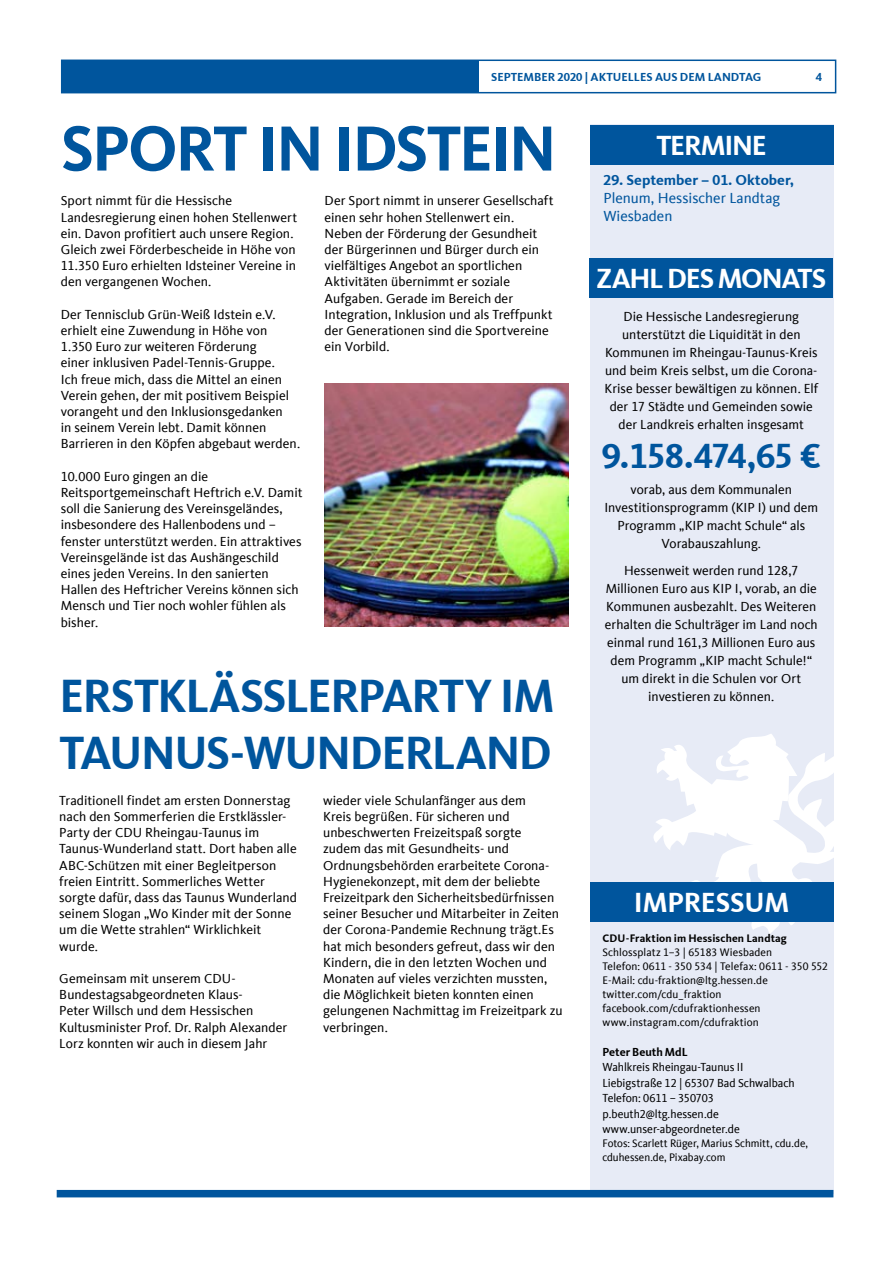
<style>
.page{position:relative;width:893px;height:1263px;background:#fff}
.page>*{position:absolute;margin:0;border:0;box-sizing:border-box;transform-origin:0 0}
.t1{font:700 66px "CDU Kievit Tab";letter-spacing:-.035em;color:#00559d}
.t2{font:700 48px/57.6px "CDU Kievit Tab";letter-spacing:-.03em;color:#00559d}
.t3{font:700 36px "CDU Kievit Tab";letter-spacing:-.015em;color:#00559d}
.t4{font:700 28.5px "CDU Kievit Tab";letter-spacing:-.04em;color:#fff}
.t5{font:700 28.5px "CDU Kievit Tab";letter-spacing:-.01em;color:#fff}
.t6{font:15px/18px "CDU Kievit Tab";color:#00559d}
.t7{font:700 15px "CDU Kievit Tab";color:#00559d}
.t8{font:13.5px/16.2px "CDU Kievit Tab";color:#000}
.t9{font:12px/15.5px "CDU Kievit Tab";letter-spacing:-.005em;color:#000}
.t10{font:700 12px "CDU Kievit Tab";color:#00559d}
.t11{font:700 12px "CDU Kievit Tab";color:#000}
.t12{font:11.25px/14px "CDU Kievit Tab";letter-spacing:.005em;color:#000}
.t13{font:700 11.25px "CDU Kievit Tab";letter-spacing:.015em;color:#000}
</style>
<div class="page">
<div style="left:590px;top:124px;width:243px;height:1069px;background:#e7ebf6"></div>
<svg style="left:649px;top:733px;width:185px;height:201px"></svg>
<div style="left:590px;top:881px;width:243px;height:40px;background:#00559d"></div>
<div style="left:61px;top:60px;width:775px;height:33px;border:2px solid #00559d"></div>
<div style="left:62px;top:60px;width:417px;height:32px;background:#00559d"></div>
<div style="left:57px;top:1190px;width:776px;height:7px;background:#00559d"></div>
<div style="left:590px;top:125px;width:243px;height:40px;background:#00559d"></div>
<div style="left:589px;top:258px;width:244px;height:40px;background:#00559d"></div>
<img style="left:325px;top:384px;width:243px;height:243px">
<p class="t10" style="left:491px;top:70px;width:272px">SEPTEMBER 2020 | AKTUELLES AUS DEM LANDTAG</p>
<p class="t10" style="left:816px;top:70px;width:8px">4</p>
<h1 class="t1" style="left:61px;top:110px;width:497px">SPORT IN IDSTEIN</h1>
<p class="t8" style="left:61px;top:193px;width:238px">Sport nimmt für die Hessische Landesregierung einen hohen Stellenwert ein. Davon profitiert auch unsere Region.<br>Gleich zwei Förderbescheide in Höhe von 11.350 Euro erhielten Idsteiner Vereine in den vergangenen Wochen.</p>
<p class="t8" style="left:61px;top:306px;width:241px">Der Tennisclub Grün-Weiß Idstein e.V. erhielt eine Zuwendung in Höhe von 1.350 Euro zur weiteren Förderung<br>einer inklusiven Padel-Tennis-Gruppe.<br>Ich freue mich, dass die Mittel an einen Verein gehen, der mit positivem Beispiel vorangeht und den Inklusionsgedanken<br>in seinem Verein lebt. Damit können Barrieren in den Köpfen abgebaut werden.</p>
<p class="t8" style="left:61px;top:468px;width:243px">10.000 Euro gingen an die Reitsportgemeinschaft Heftrich e.V. Damit soll die Sanierung des Vereinsgeländes, insbesondere des Hallenbodens und – fenster unterstützt werden. Ein attraktives Vereinsgelände ist das Aushängeschild eines jeden Vereins. In den sanierten Hallen des Heftricher Vereins können sich Mensch und Tier noch wohler fühlen als bisher.</p>
<p class="t8" style="left:325px;top:193px;width:230px">Der Sport nimmt in unserer Gesellschaft einen sehr hohen Stellenwert ein.<br>Neben der Förderung der Gesundheit der Bürgerinnen und Bürger durch ein vielfältiges Angebot an sportlichen Aktivitäten übernimmt er soziale Aufgaben. Gerade im Bereich der Integration, Inklusion und als Treffpunkt der Generationen sind die Sportvereine ein Vorbild.</p>
<h2 class="t2" style="left:60px;top:667px;width:496px">ERSTKLÄSSLERPARTY IM<br>TAUNUS-WUNDERLAND</h2>
<p class="t8" style="left:59px;top:792px;width:239px">Traditionell findet am ersten Donnerstag nach den Sommerferien die Erstklässler-Party der CDU Rheingau-Taunus im Taunus-Wunderland statt. Dort haben alle ABC-Schützen mit einer Begleitperson freien Eintritt. Sommerliches Wetter sorgte dafür, dass das Taunus Wunderland seinem Slogan „Wo Kinder mit der Sonne um die Wette strahlen“ Wirklichkeit wurde.</p>
<p class="t8" style="left:59px;top:970px;width:230px">Gemeinsam mit unserem CDU-Bundestagsabgeordneten Klaus-<br>Peter Willsch und dem Hessischen Kultusminister Prof. Dr. Ralph Alexander Lorz konnten wir auch in diesem Jahr</p>
<p class="t8" style="left:323px;top:792px;width:241px">wieder viele Schulanfänger aus dem<br>Kreis begrüßen. Für sicheren und unbeschwerten Freizeitspaß sorgte zudem das mit Gesundheits- und Ordnungsbehörden erarbeitete Corona-Hygienekonzept, mit dem der beliebte Freizeitpark den Sicherheitsbedürfnissen seiner Besucher und Mitarbeiter in Zeiten der Corona-Pandemie Rechnung trägt.Es hat mich besonders gefreut, dass wir den Kindern, die in den letzten Wochen und Monaten auf vieles verzichten mussten, die Möglichkeit bieten konnten einen gelungenen Nachmittag im Freizeitpark zu verbringen.</p>
<h3 class="t4" style="left:656px;top:129px;width:112px">TERMINE</h3>
<p class="t7" style="left:603px;top:171px;width:192px">29. September – 01. Oktober,</p>
<p class="t6" style="left:603px;top:189px;width:178px">Plenum, Hessischer Landtag<br>Wiesbaden</p>
<h3 class="t4" style="left:596px;top:262px;width:232px">ZAHL DES MONATS</h3>
<p class="t8" style="left:604px;top:308px;width:215px;line-height:18px;text-align:center">Die Hessische Landesregierung unterstützt die Liquidität in den Kommunen im Rheingau-Taunus-Kreis und beim Kreis selbst, um die Corona-Krise besser bewältigen zu können. Elf der 17 Städte und Gemeinden sowie der Landkreis erhalten insgesamt</p>
<h3 class="t3" style="left:602px;top:434px;width:220px">9.158.474,65 €</h3>
<p class="t8" style="left:604px;top:481px;width:215px;line-height:18px;text-align:center">vorab, aus dem Kommunalen<br>Investitionsprogramm (KIP I) und dem<br>Programm „KIP macht Schule“ als<br>Vorabauszahlung.</p>
<p class="t8" style="left:605px;top:561px;width:214px;line-height:18px;text-align:center">Hessenweit werden rund 128,7<br>Millionen Euro aus KIP I, vorab, an die Kommunen ausbezahlt. Des Weiteren erhalten die Schulträger im Land noch einmal rund 161,3 Millionen Euro aus dem Programm „KIP macht Schule!“ um direkt in die Schulen vor Ort investieren zu können.</p>
<h3 class="t5" style="left:634px;top:885px;width:157px">IMPRESSUM</h3>
<p class="t13" style="left:602px;top:932px;width:186px">CDU-Fraktion im Hessischen Landtag</p>
<p class="t12" style="left:602px;top:946px;width:227px">Schlossplatz 1–3 | 65183 Wiesbaden<br>Telefon: 0611 - 350 534 | Telefax: 0611 - 350 552<br>E-Mail: cdu-fraktion@ltg.hessen.de twitter.com/cdu_fraktion facebook.com/cdufraktionhessen www.instagram.com/cdufraktion</p>
<p class="t11" style="left:602px;top:1045px;width:87px">Peter Beuth MdL</p>
<p class="t9" style="left:602px;top:1060px;width:194px">Wahlkreis Rheingau-Taunus II<br>Liebigstraße 12 | 65307 Bad Schwalbach<br>Telefon: 0611 – 350703 p.beuth2@ltg.hessen.de www.unser-abgeordneter.de</p>
<p class="t12" style="left:602px;top:1137px;width:207px">Fotos: Scarlett Rüger, Marius Schmitt, cdu.de, cduhessen.de, Pixabay.com</p>
</div>
